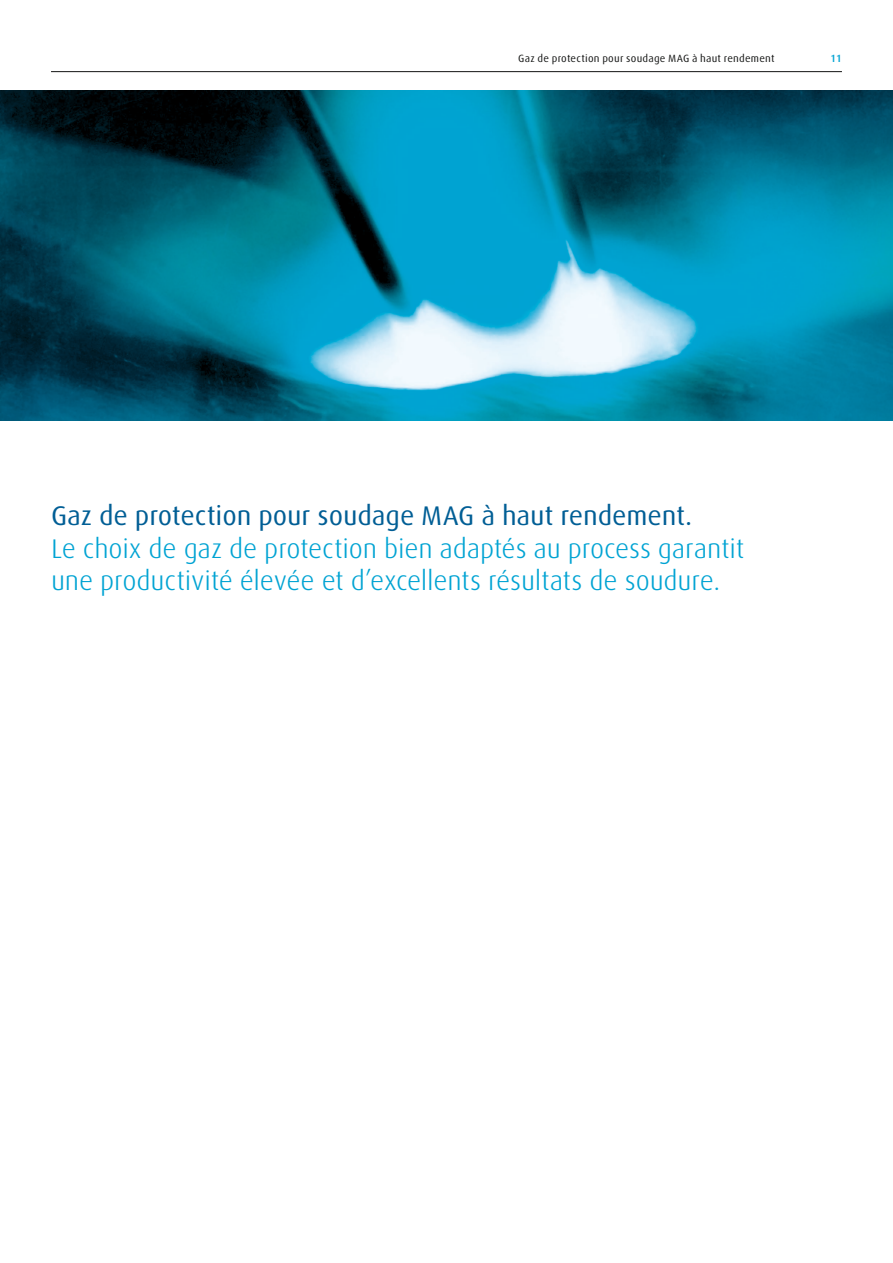
<style>
.page{position:relative;width:893px;height:1263px;background:#fff}
.page>*{position:absolute;margin:0;border:0;box-sizing:border-box;transform-origin:0 0}
.t1{font:300 27px/32.4px "Linde Dax Global";letter-spacing:-.01em;color:#00a3d3}
.t2{font:27px "Linde Dax Global";letter-spacing:-.005em;color:#005e95}
.t3{font:10.5px "Linde Dax Global";letter-spacing:.02em;color:#131413}
.t4{font:500 10.5px "Linde Dax Global";color:#00a3d3}
</style>
<div class="page">
<img style="left:0;top:90px;width:893px;height:331px">
<hr style="left:51px;top:71px;width:791px;height:1px;background:#131413">
<p class="t3" style="left:518px;top:52px;width:258px">Gaz de protection pour soudage MAG à haut rendement</p>
<p class="t4" style="left:830px;top:52px;width:13px">11</p>
<p class="t2" style="left:51px;top:500px;width:643px">Gaz de protection pour soudage MAG à haut rendement.</p>
<p class="t1" style="left:51px;top:532px;width:695px">Le choix de gaz de protection bien adaptés au process garantit une productivité élevée et d’excellents résultats de soudure.</p>
</div>
